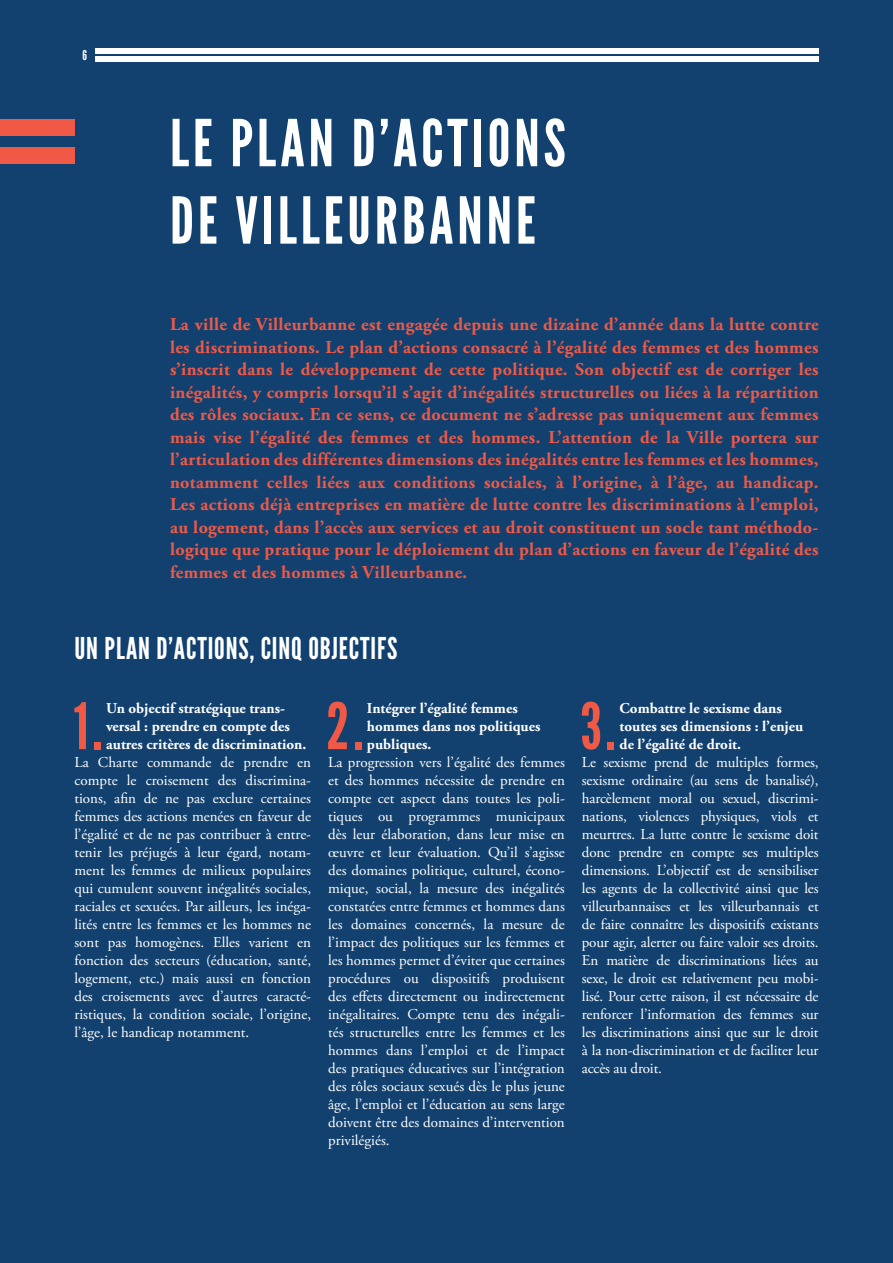
<style>
.page{position:relative;width:893px;height:1263px;background:#12416f}
.page>*{position:absolute;margin:0;border:0;box-sizing:border-box;transform-origin:0 0}
.t1{font:64.5px/77.4px "League Gothic";letter-spacing:.06em;color:#fff}
.t2{font:64.05px "League Gothic";color:#f05946}
.t3{font:30px "League Gothic";letter-spacing:.03em;color:#fff}
.t4{font:700 18px/22.5px "Adobe Garamond Pro";letter-spacing:.02em;color:#f05946;text-align:justify}
.t5{font:15px/18px "Adobe Garamond Pro";color:#fff;text-align:justify}
.t6{font:700 15px/18px "Adobe Garamond Pro";color:#fff}
.t7{font:13.5px "League Gothic";color:#fff}
</style>
<div class="page">
<div style="left:0;top:119px;width:74px;height:17px;background:#f05946"></div>
<div style="left:0;top:147px;width:74px;height:17px;background:#f05946"></div>
<div style="left:95px;top:48px;width:724px;height:5px;background:#fff"></div>
<div style="left:95px;top:57px;width:724px;height:5px;background:#fff"></div>
<p class="t7" style="left:82px;top:47px;width:6px">6</p>
<h1 class="t1" style="left:170px;top:105px;width:397px">LE PLAN D’ACTIONS<br>DE VILLEURBANNE</h1>
<p class="t4" style="left:170px;top:313px;width:650px">La ville de Villeurbanne est engagée depuis une dizaine d’année dans la lutte contre les discriminations. Le plan d’actions consacré à l’égalité des femmes et des hommes s’inscrit dans le développement de cette politique. Son objectif est de corriger les inégalités, y compris lorsqu’il s’agit d’inégalités structurelles ou liées à la répartition des rôles sociaux. En ce sens, ce document ne s’adresse pas uniquement aux femmes mais vise l’égalité des femmes et des hommes. L’attention de la Ville portera sur l’articulation des différentes dimensions des inégalités entre les femmes et les hommes, notamment celles liées aux conditions sociales, à l’origine, à l’âge, au handicap.<br>Les actions déjà entreprises en matière de lutte contre les discriminations à l’emploi, au logement, dans l’accès aux services et au droit constituent un socle tant méthodo&shy;logique que pratique pour le déploiement du plan d’actions en faveur de l’égalité des femmes et des hommes à Villeurbanne.</p>
<h3 class="t3" style="left:74px;top:630px;width:324px">UN PLAN D’ACTIONS, CINQ OBJECTIFS</h3>
<h2 class="t2" style="left:74px;top:688px;width:30px">1.</h2>
<p class="t6" style="left:106px;top:700px;width:202px">Un objectif stratégique trans&shy;versal : prendre en compte des autres critères de discrimination.</p>
<p class="t5" style="left:74px;top:754px;width:238px">La Charte commande de prendre en compte le croisement des discrimina&shy;tions, afin de ne pas exclure certaines femmes des actions menées en faveur de l’égalité et de ne pas contribuer à entre&shy;tenir les préjugés à leur égard, notam&shy;ment les femmes de milieux populaires qui cumulent souvent inégalités sociales, raciales et sexuées. Par ailleurs, les inéga&shy;lités entre les femmes et les hommes ne sont pas homogènes. Elles varient en fonction des secteurs (éducation, santé, logement, etc.) mais aussi en fonction des croisements avec d’autres caracté&shy;ristiques, la condition sociale, l’origine, l’âge, le handicap notamment.</p>
<h2 class="t2" style="left:326px;top:688px;width:38px">2.</h2>
<p class="t6" style="left:367px;top:700px;width:175px">Intégrer l’égalité femmes hommes dans nos politiques publiques.</p>
<p class="t5" style="left:328px;top:754px;width:238px">La progression vers l’égalité des femmes et des hommes nécessite de prendre en compte cet aspect dans toutes les poli&shy;tiques ou programmes municipaux dès leur élaboration, dans leur mise en œuvre et leur évaluation. Qu’il s’agisse des domaines politique, culturel, écono&shy;mique, social, la mesure des inégalités constatées entre femmes et hommes dans les domaines concernés, la mesure de l’impact des politiques sur les femmes et les hommes permet d’éviter que certaines procédures ou dispositifs produisent des effets directement ou indirectement inégalitaires. Compte tenu des inégali&shy;tés structurelles entre les femmes et les hommes dans l’emploi et de l’impact des pratiques éducatives sur l’intégration des rôles sociaux sexués dès le plus jeune âge, l’emploi et l’éducation au sens large doivent être des domaines d’intervention privilégiés.</p>
<h2 class="t2" style="left:580px;top:688px;width:37px">3.</h2>
<p class="t6" style="left:620px;top:700px;width:185px">Combattre le sexisme dans toutes ses dimensions : l’enjeu de l’égalité de droit.</p>
<p class="t5" style="left:582px;top:754px;width:238px">Le sexisme prend de multiples formes, sexisme ordinaire (au sens de banalisé), harcèlement moral ou sexuel, discrimi&shy;nations, violences physiques, viols et meurtres. La lutte contre le sexisme doit donc prendre en compte ses multiples dimensions. L’objectif est de sensibiliser les agents de la collectivité ainsi que les villeurbannaises et les villeurbannais et de faire connaître les dispositifs existants pour agir, alerter ou faire valoir ses droits.<br>En matière de discriminations liées au sexe, le droit est relativement peu mobi&shy;lisé. Pour cette raison, il est nécessaire de renforcer l’information des femmes sur les discriminations ainsi que sur le droit à la non-discrimination et de faciliter leur accès au droit.</p>
</div>
